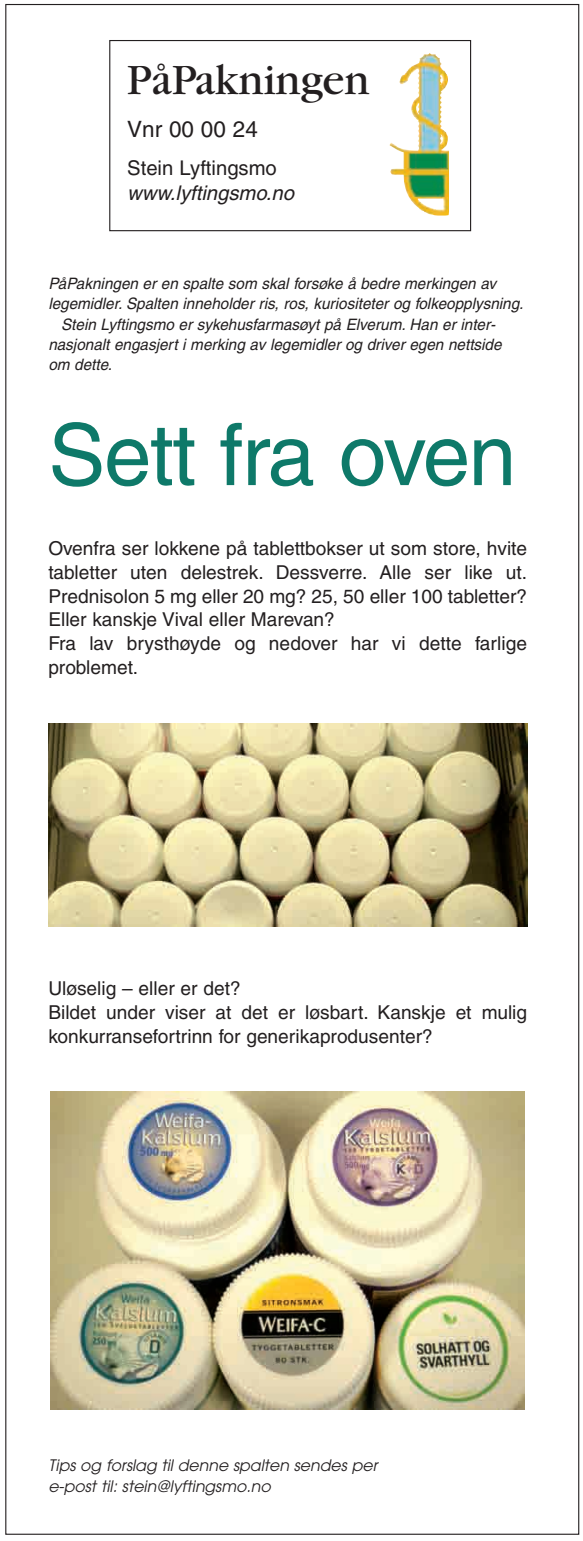
<style>
.page{position:relative;width:583px;height:1541px;background:#fff}
.page>*{position:absolute;margin:0;border:0;box-sizing:border-box;transform-origin:0 0}
.t1{font:85.5px "Helvetica";letter-spacing:-.015em;color:#0e7969}
.t2{font:45px "Garamond";color:#231f20}
.t3{font:22.5px "Helvetica";color:#231f20}
.t4{font:italic 20.25px "Helvetica";color:#231f20}
.t5{font:20.25px "Helvetica";color:#231f20}
.t6{font:19.12px/23.6px "Helvetica";color:#231f20}
.t7{font:italic 15.75px "Helvetica";color:#231f20}
.t8{font:italic 15.75px/20.2px "Avant Garde";color:#231f20}
</style>
<div class="page">
<div style="left:109px;top:40px;width:362px;height:191px;border:1px solid #231f20"></div>
<img style="left:390px;top:53px;width:59px;height:162px">
<img style="left:48px;top:723px;width:479px;height:203px">
<img style="left:51px;top:1091px;width:474px;height:318px">
<h2 class="t2" style="left:127px;top:65px;width:244px">PåPakningen</h2>
<p class="t3" style="left:127px;top:121px;width:132px">Vnr 00 00 24</p>
<p class="t5" style="left:127px;top:161px;width:151px">Stein Lyftingsmo</p>
<p class="t4" style="left:127px;top:185px;width:168px">www.lyftingsmo.no</p>
<p class="t7" style="left:48px;top:278px;width:449px">PåPakningen er en spalte som skal forsøke å bedre merkingen av</p>
<p class="t7" style="left:48px;top:298px;width:477px">legemidler. Spalten inneholder ris, ros, kuriositeter og folkeopplysning.</p>
<p class="t7" style="left:61px;top:318px;width:436px">Stein Lyftingsmo er sykehusfarmasøyt på Elverum. Han er inter-</p>
<p class="t7" style="left:48px;top:339px;width:455px">nasjonalt engasjert i merking av legemidler og driver egen nettside</p>
<p class="t7" style="left:48px;top:359px;width:65px">om dette.</p>
<h1 class="t1" style="left:48px;top:424px;width:469px">Sett fra oven</h1>
<p class="t6" style="left:48px;top:539px;width:480px">Ovenfra ser lokkene på tablettbokser ut som store, hvite tabletter uten delestrek. Dessverre. Alle ser like ut.<br>Prednisolon 5 mg eller 20 mg? 25, 50 eller 100 tabletter?<br>Eller kanskje Vival eller Marevan?<br>Fra lav brysthøyde og nedover har vi dette farlige problemet.</p>
<p class="t6" style="left:48px;top:978px;width:480px">Uløselig – eller er det?<br>Bildet under viser at det er løsbart. Kanskje et mulig konkurransefortrinn for generikaprodusenter?</p>
<p class="t8" style="left:48px;top:1456px;width:331px">Tips og forslag til denne spalten sendes per e-post til: stein@lyftingsmo.no</p>
</div>
